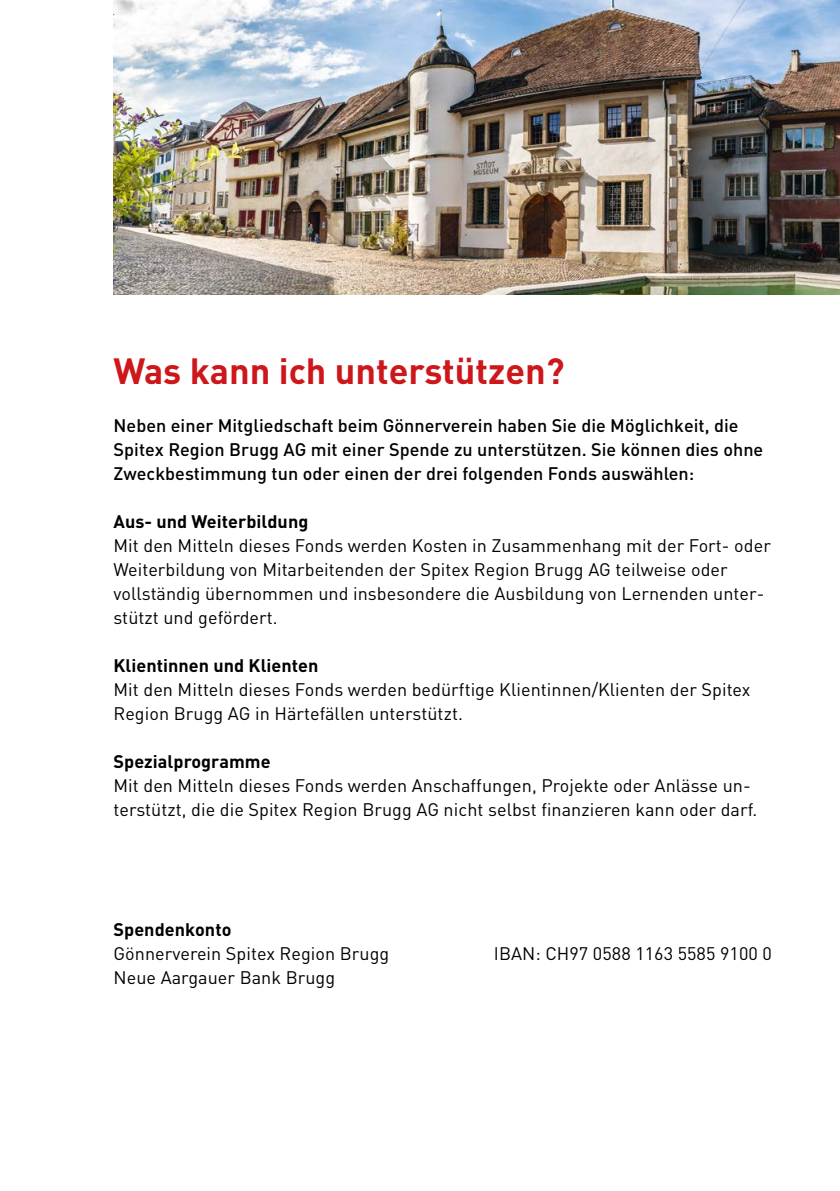
<style>
.page{position:relative;width:840px;height:1191px;background:#fff}
.page>*{position:absolute;margin:0;border:0;box-sizing:border-box;transform-origin:0 0}
.t1{font:700 36px "DIN Pro";color:#cd171a}
.t2{font:18px/24px "DIN Pro";letter-spacing:.005em;color:#000}
.t3{font:500 18px/24px "DIN Pro";letter-spacing:.005em;color:#000}
.t4{font:700 18px "DIN Pro";letter-spacing:.005em;color:#000}
</style>
<div class="page">
<img style="left:113px;top:0;width:725px;height:295px">
<h1 class="t1" style="left:113px;top:347px;width:452px">Was kann ich unterstützen?</h1>
<p class="t3" style="left:113px;top:413px;width:651px">Neben einer Mitgliedschaft beim Gönnerverein haben Sie die Möglichkeit, die<br>Spitex Region Brugg AG mit einer Spende zu unterstützen. Sie können dies ohne<br>Zweckbestimmung tun oder einen der drei folgenden Fonds auswählen:</p>
<p class="t4" style="left:113px;top:510px;width:196px">Aus- und Weiterbildung</p>
<p class="t2" style="left:113px;top:533px;width:658px">Mit den Mitteln dieses Fonds werden Kosten in Zusammenhang mit der Fort- oder Weiterbildung von Mitarbeitenden der Spitex Region Brugg AG teilweise oder vollständig übernommen und insbesondere die Ausbildung von Lernenden unter&shy;stützt und gefördert.</p>
<p class="t4" style="left:113px;top:654px;width:206px">Klientinnen und Klienten</p>
<p class="t2" style="left:113px;top:677px;width:638px">Mit den Mitteln dieses Fonds werden bedürftige Klientinnen/Klienten der Spitex<br>Region Brugg AG in Härtefällen unterstützt.</p>
<p class="t4" style="left:113px;top:750px;width:158px">Spezialprogramme</p>
<p class="t2" style="left:113px;top:773px;width:645px">Mit den Mitteln dieses Fonds werden Anschaffungen, Projekte oder Anlässe un&shy;terstützt, die die Spitex Region Brugg AG nicht selbst finanzieren kann oder darf.</p>
<p class="t4" style="left:113px;top:918px;width:119px">Spendenkonto</p>
<p class="t2" style="left:113px;top:941px;width:277px">Gönnerverein Spitex Region Brugg</p>
<p class="t2" style="left:493px;top:941px;width:279px">IBAN: CH97 0588 1163 5585 9100 0</p>
<p class="t2" style="left:113px;top:965px;width:223px">Neue Aargauer Bank Brugg</p>
</div>
